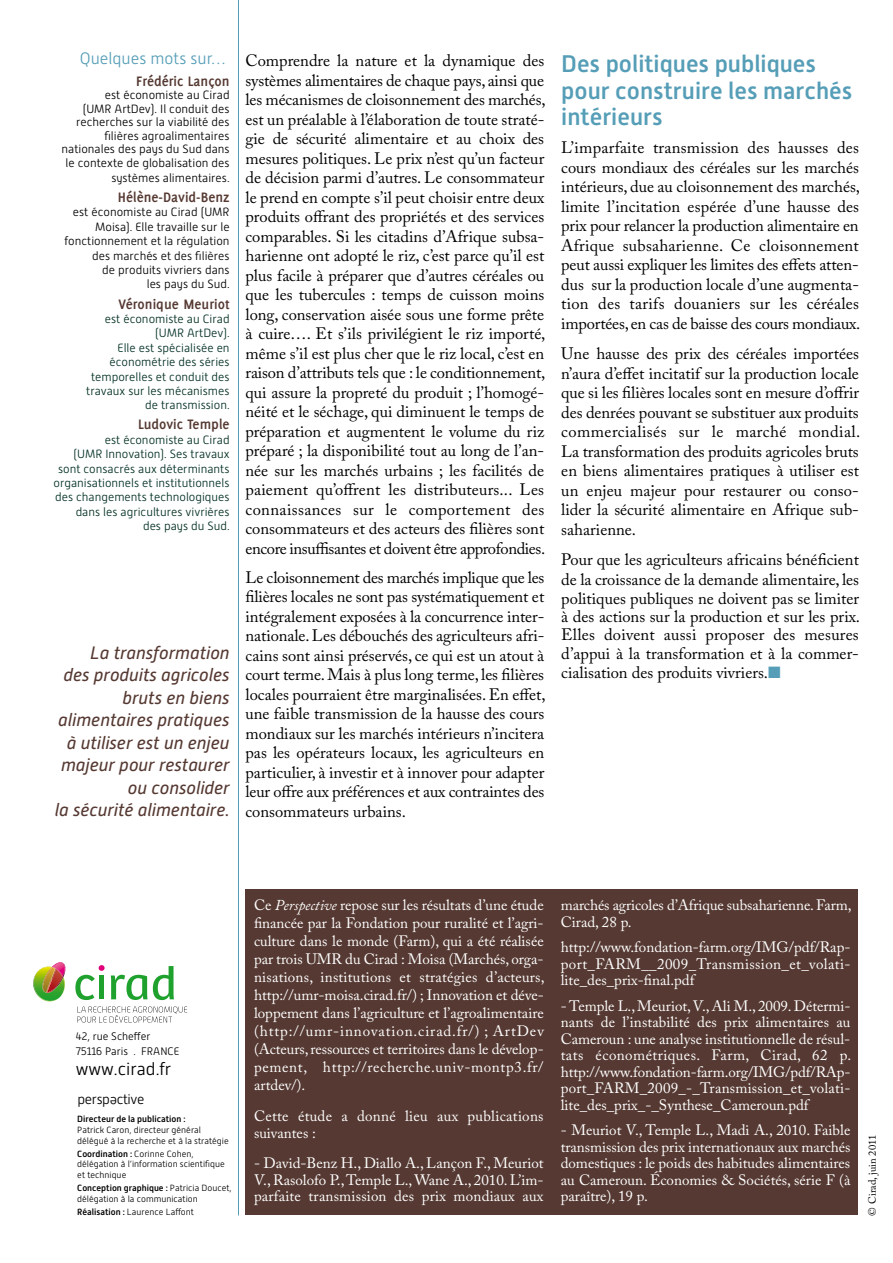
<style>
.page{position:relative;width:893px;height:1263px;background:#fff}
.page>*{position:absolute;margin:0;border:0;box-sizing:border-box;transform-origin:0 0}
.t1{font:500 24px/26.4px "Alwyn New";color:#569eb7}
.t2{font:italic 18px/22.5px "Alwyn New";color:#553932;text-align:right}
.t3{font:300 17.7px "Alwyn New";color:#000}
.t4{font:16.5px/19.5px "Adobe Caslon Pro";color:#000;text-align:justify}
.t5{font:300 16.5px "Alwyn New";color:#569eb7}
.t6{font:15px/16.5px "Adobe Caslon Pro";letter-spacing:.005em;color:#fff;text-align:justify}
.t7{font:700 15px "Delicious";color:#553932}
.t8{font:300 13.95px "Alwyn New";letter-spacing:-.025em;color:#000}
.t9{font:300 12px/14.4px "Alwyn New";color:#002f23;text-align:right}
.t10{font:300 12px/13.5px "Alwyn New";color:#000;text-align:right}
.t11{font:300 10.95px/15px "Alwyn New";color:#000}
.t12{font:10.5px "Adobe Caslon Pro";letter-spacing:.005em;color:#000}
.t13{font:300 9px/10.8px "Alwyn New";color:#000}
.t14{font:500 9px "Alwyn New";color:#000}
.s1{color:#569eb7}
.s2{color:#fff}
.s3{font-weight:500}
.s4{font-style:italic}
</style>
<div class="page">
<svg style="left:33px;top:962px;width:33px;height:39px"></svg>
<svg style="left:75px;top:965px;width:30px;height:35px"></svg>
<svg style="left:111px;top:966px;width:63px;height:34px"></svg>
<svg style="left:77px;top:1006px;width:110px;height:17px"></svg>
<hr style="left:238px;top:0;width:1px;height:1215px;background:#569eb7">
<div style="left:245px;top:890px;width:613px;height:325px;background:#553932"></div>
<p class="t5" style="left:80px;top:49px;width:147px">Quelques mots sur…</p>
<p class="t7" style="left:136px;top:72px;width:95px">Frédéric Lançon</p>
<p class="t10" style="left:62px;top:88px;width:170px">est économiste au Cirad<br>(UMR ArtDev). Il conduit des recherches sur la viabilité des filières agroalimentaires nationales des pays du Sud dans le contexte de globalisation des</p>
<p class="t10" style="left:111px;top:171px;width:120px">systèmes alimentaires.</p>
<p class="t7" style="left:118px;top:188px;width:113px">Hélène-David-Benz</p>
<p class="t10" style="left:65px;top:205px;width:167px;line-height:14.4px">est économiste au Cirad (UMR<br>Moisa). Elle travaille sur le fonctionnement et la régulation des marchés et des filières<br>de produits vivriers dans<br>les pays du Sud.</p>
<p class="t7" style="left:119px;top:295px;width:113px">Véronique Meuriot</p>
<p class="t9" style="left:86px;top:312px;width:145px">est économiste au Cirad (UMR ArtDev).<br>Elle est spécialisée en économétrie des séries temporelles et conduit des travaux sur les mécanismes de transmission.</p>
<p class="t7" style="left:138px;top:416px;width:93px">Ludovic Temple</p>
<p class="t9" style="left:54px;top:433px;width:178px">est économiste au Cirad<br>(UMR Innovation). Ses travaux sont consacrés aux déterminants organisationnels et institutionnels des changements technologiques dans les agricultures vivrières<br>des pays du Sud.</p>
<p class="t2" style="left:55px;top:641px;width:176px">La transformation<br>des produits agricoles bruts en biens alimentaires pratiques à utiliser est un enjeu majeur pour restaurer ou consolider<br>la sécurité alimentaire.</p>
<p class="t4" style="left:245px;top:51px;width:302px">Comprendre la nature et la dynamique des systèmes alimentaires de chaque pays, ainsi que les mécanismes de cloisonnement des marchés, est un préalable à l’élaboration de toute straté&shy;gie de sécurité alimentaire et au choix des mesures politiques. Le prix n’est qu’un facteur de décision parmi d’autres. Le consommateur le prend en compte s’il peut choisir entre deux produits offrant des propriétés et des services comparables. Si les citadins d’Afrique subsa&shy;harienne ont adopté le riz, c’est parce qu’il est plus facile à préparer que d’autres céréales ou que les tubercules : temps de cuisson moins long, conservation aisée sous une forme prête à cuire…. Et s’ils privilégient le riz importé, même s’il est plus cher que le riz local, c’est en raison d’attributs tels que : le conditionnement, qui assure la propreté du produit ; l’homogé&shy;néité et le séchage, qui diminuent le temps de préparation et augmentent le volume du riz préparé ; la disponibilité tout au long de l’an&shy;née sur les marchés urbains ; les facilités de paiement qu’offrent les distributeurs... Les connaissances sur le comportement des consommateurs et des acteurs des filières sont encore insuffisantes et doivent être approfondies.</p>
<p class="t4" style="left:245px;top:567px;width:302px">Le cloisonnement des marchés implique que les filières locales ne sont pas systématiquement et intégralement exposées à la concurrence inter&shy;nationale. Les débouchés des agriculteurs afri&shy;cains sont ainsi préservés, ce qui est un atout à court terme. Mais à plus long terme, les filières locales pourraient être marginalisées. En effet, une faible transmission de la hausse des cours mondiaux sur les marchés intérieurs n’incitera pas les opérateurs locaux, les agriculteurs en particulier, à investir et à innover pour adapter leur offre aux préférences et aux contraintes des consommateurs urbains.</p>
<h1 class="t1" style="left:561px;top:51px;width:293px">Des politiques publiques pour construire les marchés intérieurs</h1>
<p class="t4" style="left:561px;top:138px;width:301px">L’imparfaite transmission des hausses des cours mondiaux des céréales sur les marchés intérieurs, due au cloisonnement des marchés, limite l’incitation espérée d’une hausse des prix pour relancer la production alimentaire en Afrique subsaharienne. Ce cloisonnement peut aussi expliquer les limites des effets atten&shy;dus sur la production locale d’une augmenta&shy;tion des tarifs douaniers sur les céréales importées, en cas de baisse des cours mondiaux.</p>
<p class="t4" style="left:561px;top:344px;width:300px">Une hausse des prix des céréales importées n’aura d’effet incitatif sur la production locale que si les filières locales sont en mesure d’offrir des denrées pouvant se substituer aux produits commercialisés sur le marché mondial.<br>La transformation des produits agricoles bruts en biens alimentaires pratiques à utiliser est un enjeu majeur pour restaurer ou conso&shy;lider la sécurité alimentaire en Afrique sub&shy;saharienne.</p>
<p class="t4" style="left:561px;top:550px;width:300px;line-height:18.8px">Pour que les agriculteurs africains bénéficient de la croissance de la demande alimentaire, les politiques publiques ne doivent pas se limiter à des actions sur la production et sur les prix.<br>Elles doivent aussi proposer des mesures d’appui à la transformation et à la commer-</p>
<p class="t4" style="left:561px;top:663px;width:221px">cialisation des produits vivriers.<span class="s1">■</span></p>
<p class="t11" style="left:76px;top:1028px;width:105px">42, rue Scheffer<br>75116 Paris . FRANCE</p>
<p class="t3" style="left:76px;top:1059px;width:97px">www.cirad.fr</p>
<p class="t8" style="left:78px;top:1091px;width:68px">persp<span class="s2">e</span>ctive</p>
<p class="t8" style="left:117px;top:1109px;width:9px;rotate:-180deg">e</p>
<p class="t14" style="left:77px;top:1114px;width:110px">Directeur de la publication :</p>
<p class="t13" style="left:77px;top:1124px;width:153px">Patrick Caron, directeur général délégué à la recherche et à la stratégie</p>
<p class="t13" style="left:77px;top:1148px;width:149px"><span class="s3">Coordination :</span> Corinne Cohen, délégation à l’information scientifique et technique</p>
<p class="t13" style="left:77px;top:1183px;width:156px"><span class="s3">Conception graphique :</span> Patricia Doucet, délégation à la communication</p>
<p class="t13" style="left:77px;top:1206px;width:118px"><span class="s3">Réalisation :</span> Laurence Laffont</p>
<p class="t6" style="left:254px;top:896px;width:292px;line-height:18px">Ce <span class="s4">Perspective</span> repose sur les résultats d’une étude financée par la Fondation pour ruralité et l’agri&shy;culture dans le monde (Farm), qui a été réalisée par trois UMR du Cirad : Moisa (Marchés, orga&shy;nisations, institutions et stratégies d’acteurs, http://umr-moisa.cirad.fr/) ; Innovation et déve&shy;loppement dans l’agriculture et l’agroalimentaire (http://umr-innovation.cirad.fr/) ; ArtDev (Acteurs, ressources et territoires dans le dévelop&shy;pement, http://recherche.univ-montp3.fr/ artdev/).</p>
<p class="t6" style="left:254px;top:1107px;width:291px">Cette étude a donné lieu aux publications suivantes :</p>
<p class="t6" style="left:254px;top:1155px;width:291px">- David-Benz H., Diallo A., Lançon F., Meuriot V., Rasolofo P., Temple L., Wane A., 2010. L’im&shy;parfaite transmission des prix mondiaux aux</p>
<p class="t6" style="left:561px;top:897px;width:292px">marchés agricoles d’Afrique subsaharienne. Farm,<br>Cirad, 28 p.</p>
<p class="t6" style="left:561px;top:939px;width:291px">http://www.fondation-farm.org/IMG/pdf/Rap&shy;port_FARM__2009_Transmission_et_volati&shy;lite_des_prix-final.pdf</p>
<p class="t6" style="left:561px;top:997px;width:292px">- Temple L., Meuriot, V., Ali M., 2009. Détermi&shy;nants de l’instabilité des prix alimentaires au Cameroun : une analyse institutionnelle de résul&shy;tats économétriques. Farm, Cirad, 62 p. http://www.fondation-farm.org/IMG/pdf/RAp&shy;port_FARM_2009_-_Transmission_et_volati&shy;lite_des_prix_-_Synthese_Cameroun.pdf</p>
<p class="t6" style="left:561px;top:1122px;width:291px">- Meuriot V., Temple L., Madi A., 2010. Faible transmission des prix internationaux aux marchés domestiques : le poids des habitudes alimentaires au Cameroun. Économies &amp; Sociétés, série F (à paraître), 19 p.</p>
<p class="t12" style="left:866px;top:1215px;width:82px;rotate:-90deg">© Cirad, juin 2011</p>
</div>
